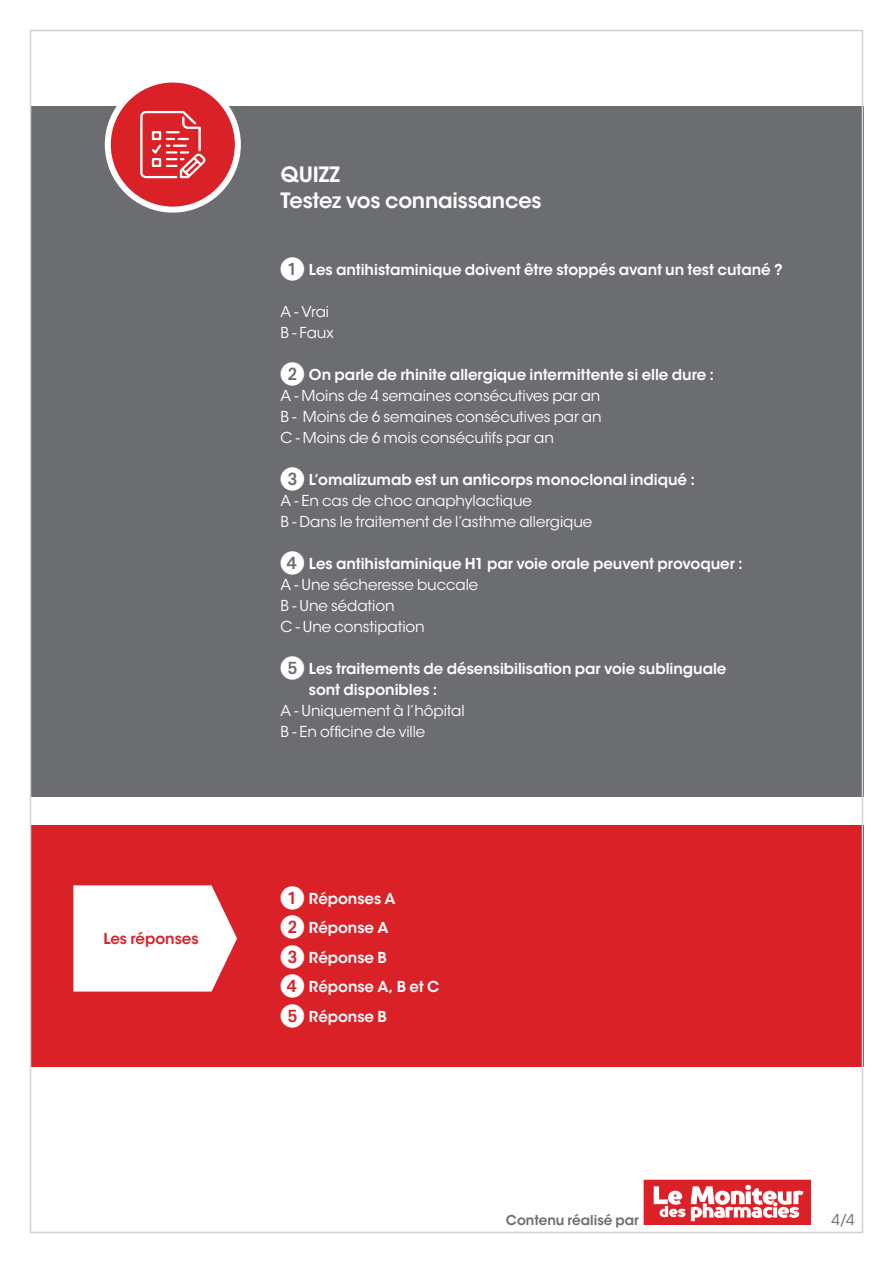
<style>
.page{position:relative;width:893px;height:1263px;background:#fff}
.page>*{position:absolute;margin:0;border:0;box-sizing:border-box;transform-origin:0 0}
.t1{font:600 21px/25.2px "ITC Avant Garde Std";letter-spacing:-.01em;color:#fff}
.t2{font:600 15px/21px "ITC Avant Garde Std";letter-spacing:-.005em;color:#fff}
.t3{font:15px "ITC Avant Garde Std";letter-spacing:-.005em;color:#fff}
.t4{font:600 15px "ITC Avant Garde Std";letter-spacing:-.005em;color:#da2128}
.t5{font:15px "ITC Avant Garde Std";color:#6c6d70}
.t6{font:600 13.5px "ITC Avant Garde Std";color:#6c6d70}
.s1{font-family:"European Pi One";font-weight:400;font-size:24px}
</style>
<div class="page">
<div style="left:644px;top:1180px;width:166px;height:44px;background:#da2128"></div>
<img style="left:653px;top:1184px;width:151px;height:38px">
<div style="left:644px;top:1180px;width:167px;height:45px;border:1px solid #da2128"></div>
<div style="left:30px;top:106px;width:833px;height:690px;background:#6c6d70"></div>
<div style="left:108px;top:80px;width:130px;height:130px;background:#da2128;border-radius:50%"></div>
<svg style="left:140px;top:111px;width:66px;height:67px"></svg>
<div style="left:105px;top:77px;width:136px;height:136px;border:6px solid #fff;border-radius:50%"></div>
<div style="left:30px;top:825px;width:833px;height:242px;background:#da2128"></div>
<svg style="left:73px;top:885px;width:164px;height:106px;background:#fceded"></svg>
<p class="t4" style="left:103px;top:929px;width:97px">Les réponses</p>
<p class="t1" style="left:281px;top:162px;width:262px">QUIZZ<br>Testez vos connaissances</p>
<p class="t2" style="left:281px;top:259px;width:504px"><span class="s1">1</span> Les antihistaminique doivent être stoppés avant un test cutané ?</p>
<p class="t3" style="left:281px;top:303px;width:50px">A - Vrai</p>
<p class="t3" style="left:281px;top:324px;width:55px">B - Faux</p>
<p class="t2" style="left:281px;top:364px;width:435px"><span class="s1">2</span> On parle de rhinite allergique intermittente si elle dure :</p>
<p class="t3" style="left:281px;top:387px;width:321px">A - Moins de 4 semaines consécutives par an</p>
<p class="t3" style="left:281px;top:408px;width:323px">B - Moins de 6 semaines consécutives par an</p>
<p class="t3" style="left:281px;top:429px;width:275px">C - Moins de 6 mois consécutifs par an</p>
<p class="t2" style="left:281px;top:469px;width:416px"><span class="s1">3</span> L’omalizumab est un anticorps monoclonal indiqué :</p>
<p class="t3" style="left:281px;top:492px;width:253px">A - En cas de choc anaphylactique</p>
<p class="t3" style="left:281px;top:513px;width:313px">B - Dans le traitement de l’asthme allergique</p>
<p class="t2" style="left:281px;top:553px;width:464px"><span class="s1">4</span> Les antihistaminique H1 par voie orale peuvent provoquer :</p>
<p class="t3" style="left:281px;top:576px;width:199px">A - Une sécheresse buccale</p>
<p class="t3" style="left:281px;top:597px;width:115px">B - Une sédation</p>
<p class="t3" style="left:281px;top:618px;width:146px">C - Une constipation</p>
<p class="t2" style="left:309px;top:658px;width:419px;text-indent:-28px"><span class="s1">5</span> Les traitements de désensibilisation par voie sublinguale sont disponibles :</p>
<p class="t3" style="left:281px;top:702px;width:185px">A - Uniquement à l’hôpital</p>
<p class="t3" style="left:281px;top:723px;width:146px">B - En officine de ville</p>
<p class="t2" style="left:281px;top:888px;width:117px"><span class="s1">1</span> Réponses A</p>
<p class="t2" style="left:281px;top:917px;width:109px"><span class="s1">2</span> Réponse A</p>
<p class="t2" style="left:281px;top:947px;width:108px"><span class="s1">3</span> Réponse B</p>
<p class="t2" style="left:281px;top:976px;width:160px"><span class="s1">4</span> Réponse A, B et C</p>
<p class="t2" style="left:281px;top:1006px;width:108px"><span class="s1">5</span> Réponse B</p>
<p class="t6" style="left:506px;top:1211px;width:134px">Contenu réalisé par</p>
<p class="t5" style="left:832px;top:1210px;width:25px">4/4</p>
</div>
